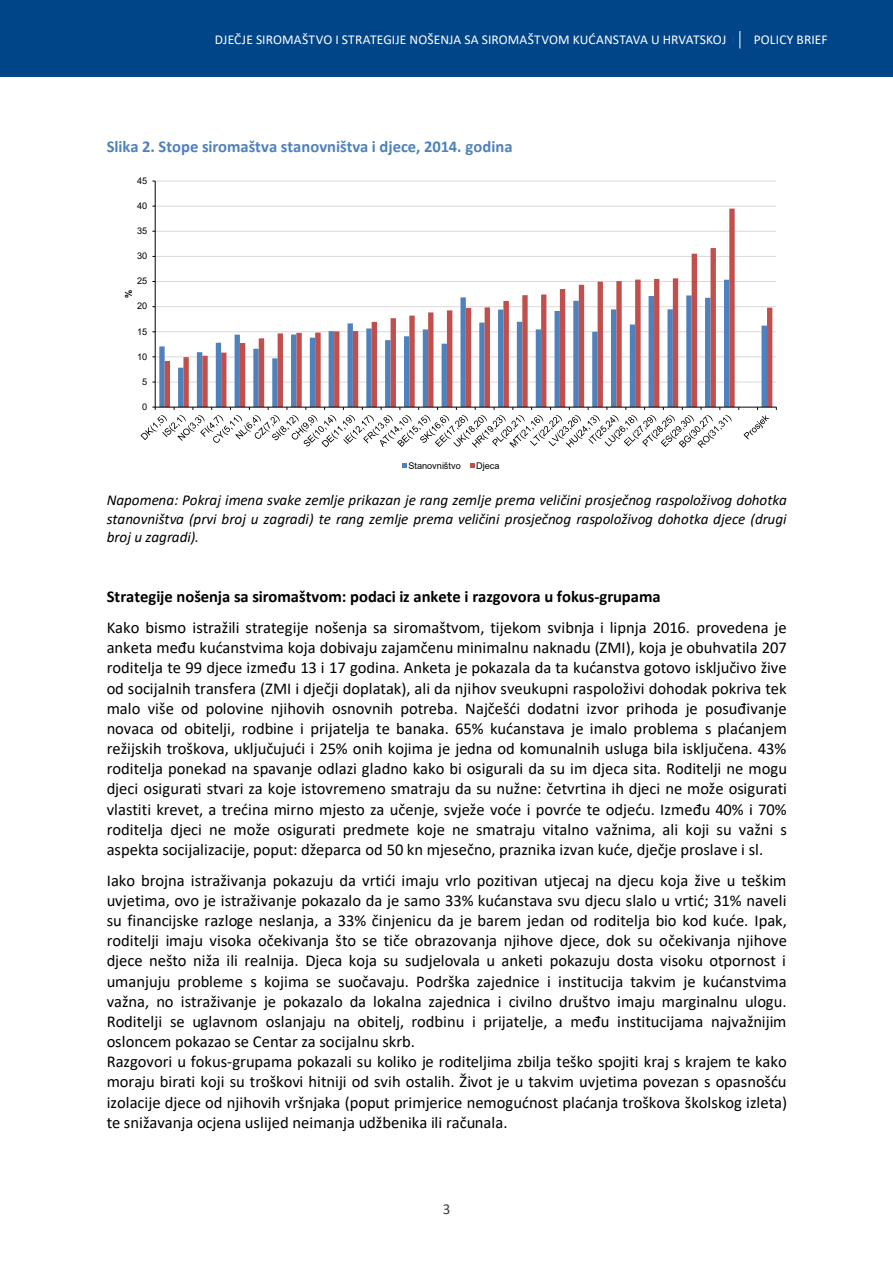
<style>
.page{position:relative;width:893px;height:1263px;background:#fff}
.page>*{position:absolute;margin:0;border:0;box-sizing:border-box;transform-origin:0 0}
.t1{font:16.5px/20.1px "Calibri";color:#000;text-align:justify}
.t2{font:700 16.5px "Calibri";color:#000}
.t3{font:700 16.5px "Calibri";color:#4f81bd}
.t4{font:italic 15.15px/18.3px "Calibri";color:#000;text-align:justify}
.t5{font:15.15px "Calibri";color:#404040}
.t6{font:13.5px "Calibri";letter-spacing:.01em;color:#fff}
.t7{font:9.15px "Arial";letter-spacing:-.005em;color:#000}
.t8{font:700 9.15px "Arial";color:#000}
</style>
<div class="page">
<div style="left:0;top:0;width:893px;height:76px;background:#004588"></div>
<svg style="left:739px;top:31px;width:1px;height:17px"></svg>
<hr style="left:155px;top:382px;width:621px;height:1px;background:#d9d9d9">
<hr style="left:155px;top:356px;width:621px;height:1px;background:#d9d9d9">
<hr style="left:155px;top:331px;width:621px;height:1px;background:#d9d9d9">
<hr style="left:155px;top:306px;width:621px;height:1px;background:#d9d9d9">
<hr style="left:155px;top:281px;width:621px;height:1px;background:#d9d9d9">
<hr style="left:155px;top:256px;width:621px;height:1px;background:#d9d9d9">
<hr style="left:155px;top:231px;width:621px;height:1px;background:#d9d9d9">
<hr style="left:155px;top:206px;width:621px;height:1px;background:#d9d9d9">
<hr style="left:155px;top:181px;width:621px;height:1px;background:#d9d9d9">
<svg style="left:165px;top:209px;width:607px;height:198px"></svg>
<hr style="left:155px;top:181px;width:1px;height:226px;background:#000">
<hr style="left:155px;top:407px;width:621px;height:1px;background:#000">
<svg style="left:140px;top:407px;width:592px;height:41px"></svg>
<svg style="left:738px;top:407px;width:31px;height:32px"></svg>
<svg style="left:402px;top:464px;width:4px;height:4px"></svg>
<svg style="left:470px;top:464px;width:4px;height:4px"></svg>
<p class="t6" style="left:215px;top:30px;width:513px">DJEČJE SIROMAŠTVO I STRATEGIJE NOŠENJA SA SIROMAŠTVOM KUĆANSTAVA U HRVATSKOJ</p>
<p class="t6" style="left:754px;top:30px;width:75px">POLICY BRIEF</p>
<p class="t3" style="left:107px;top:135px;width:407px">Slika 2. Stope siromaštva stanovništva i djece, 2014. godina</p>
<p class="t7" style="left:137px;top:174px;width:12px">45</p>
<p class="t7" style="left:137px;top:199px;width:12px">40</p>
<p class="t7" style="left:137px;top:224px;width:12px">35</p>
<p class="t7" style="left:137px;top:250px;width:12px">30</p>
<p class="t7" style="left:137px;top:275px;width:12px">25</p>
<p class="t8" style="left:122px;top:298px;width:10px;rotate:-90deg">%</p>
<p class="t7" style="left:137px;top:300px;width:12px">20</p>
<p class="t7" style="left:137px;top:325px;width:12px">15</p>
<p class="t7" style="left:137px;top:350px;width:12px">10</p>
<p class="t7" style="left:142px;top:375px;width:7px">5</p>
<p class="t7" style="left:142px;top:400px;width:7px">0</p>
<p class="t7" style="left:408px;top:459px;width:54px">Stanovništvo</p>
<p class="t7" style="left:476px;top:459px;width:25px">Djeca</p>
<p class="t4" style="left:107px;top:490px;width:682px">Napomena: Pokraj imena svake zemlje prikazan je rang zemlje prema veličini prosječnog raspoloživog dohotka stanovništva (prvi broj u zagradi) te rang zemlje prema veličini prosječnog raspoloživog dohotka djece (drugi broj u zagradi).</p>
<p class="t2" style="left:107px;top:585px;width:555px">Strategije nošenja sa siromaštvom: podaci iz ankete i razgovora u fokus-grupama</p>
<p class="t1" style="left:107px;top:617px;width:682px">Kako bismo istražili strategije nošenja sa siromaštvom, tijekom svibnja i lipnja 2016. provedena je anketa među kućanstvima koja dobivaju zajamčenu minimalnu naknadu (ZMI), koja je obuhvatila 207 roditelja te 99 djece između 13 i 17 godina. Anketa je pokazala da ta kućanstva gotovo isključivo žive od socijalnih transfera (ZMI i dječji doplatak), ali da njihov sveukupni raspoloživi dohodak pokriva tek malo više od polovine njihovih osnovnih potreba. Najčešći dodatni izvor prihoda je posuđivanje novaca od obitelji, rodbine i prijatelja te banaka. 65% kućanstava je imalo problema s plaćanjem režijskih troškova, uključujući i 25% onih kojima je jedna od komunalnih usluga bila isključena. 43% roditelja ponekad na spavanje odlazi gladno kako bi osigurali da su im djeca sita. Roditelji ne mogu djeci osigurati stvari za koje istovremeno smatraju da su nužne: četvrtina ih djeci ne može osigurati vlastiti krevet, a trećina mirno mjesto za učenje, svježe voće i povrće te odjeću. Između 40% i 70% roditelja djeci ne može osigurati predmete koje ne smatraju vitalno važnima, ali koji su važni s aspekta socijalizacije, poput: džeparca od 50 kn mjesečno, praznika izvan kuće, dječje proslave i sl.</p>
<p class="t1" style="left:107px;top:870px;width:682px;text-align:left">Iako brojna istraživanja pokazuju da vrtići imaju vrlo pozitivan utjecaj na djecu koja žive u teškim uvjetima, ovo je istraživanje pokazalo da je samo 33% kućanstava svu djecu slalo u vrtić; 31% naveli su financijske razloge neslanja, a 33% činjenicu da je barem jedan od roditelja bio kod kuće. Ipak, roditelji imaju visoka očekivanja što se tiče obrazovanja njihove djece, dok su očekivanja njihove djece nešto niža ili realnija. Djeca koja su sudjelovala u anketi pokazuju dosta visoku otpornost i umanjuju probleme s kojima se suočavaju. Podrška zajednice i institucija takvim je kućanstvima važna, no istraživanje je pokazalo da lokalna zajednica i civilno društvo imaju marginalnu ulogu.<br>Roditelji se uglavnom oslanjaju na obitelj, rodbinu i prijatelje, a među institucijama najvažnijim osloncem pokazao se Centar za socijalnu skrb.<br>Razgovori u fokus-grupama pokazali su koliko je roditeljima zbilja teško spojiti kraj s krajem te kako moraju birati koji su troškovi hitniji od svih ostalih. Život je u takvim uvjetima povezan s opasnošću izolacije djece od njihovih vršnjaka (poput primjerice nemogućnost plaćanja troškova školskog izleta) te snižavanja ocjena uslijed neimanja udžbenika ili računala.</p>
<p class="t5" style="left:443px;top:1198px;width:9px">3</p>
</div>
